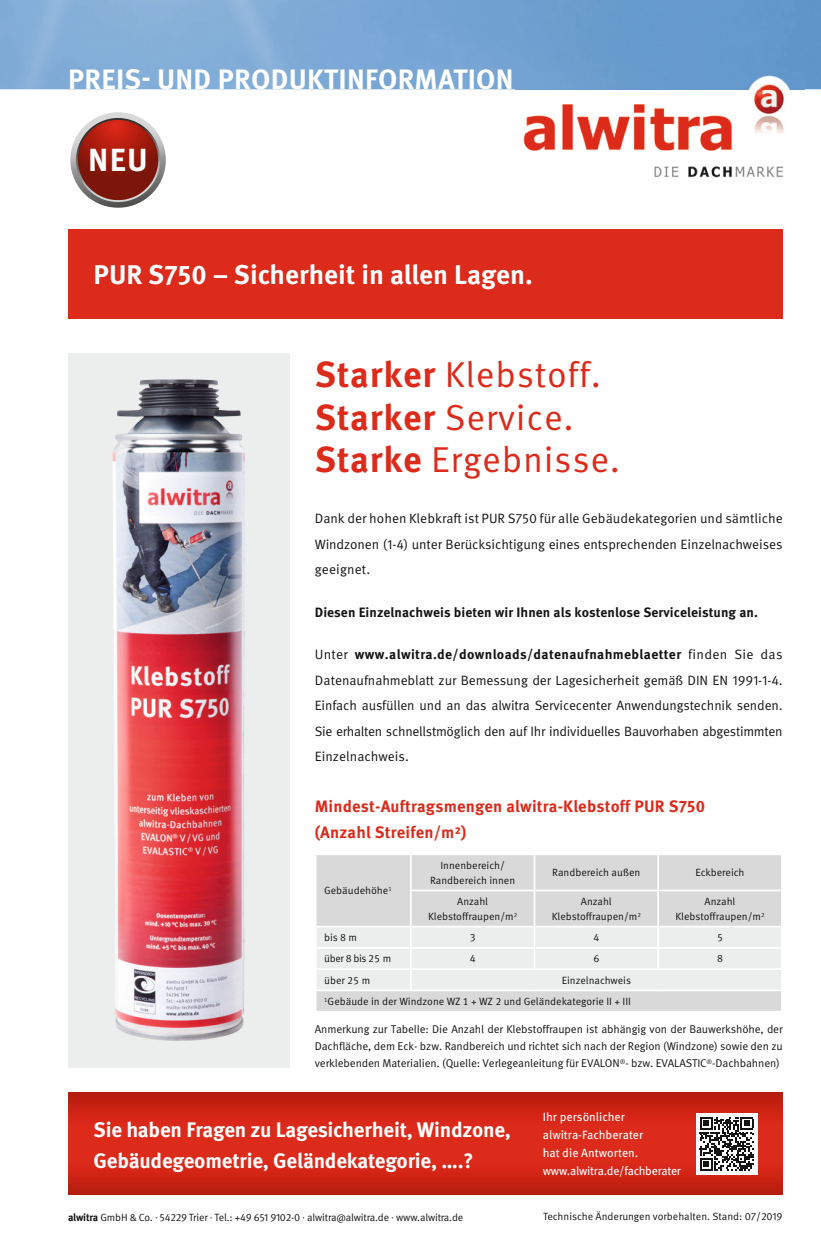
<style>
.page{position:relative;width:821px;height:1246px;background:#fff}
.page>*{position:absolute;margin:0;border:0;box-sizing:border-box;transform-origin:0 0}
.t1{font:36px/42.5px "Meta Pro";letter-spacing:.02em;color:#dc2a1b}
.t2{font:700 31.95px "Meta Pro";color:#fff}
.t3{font:700 28.05px "Meta Pro";letter-spacing:.01em;color:#fff}
.t4{font:700 27px "Meta Pro";color:#fff}
.t5{font:700 21px/30px "Meta Pro";letter-spacing:-.01em;color:#fff}
.t6{font:700 16.5px/25.5px "Meta Pro";letter-spacing:.01em;color:#dc2a1b}
.t7{font:13.5px/25.5px "Meta Pro";letter-spacing:-.01em;color:#131413;text-align:justify}
.t8{font:700 13.5px "Meta Pro";letter-spacing:.005em;color:#131413}
.t9{font:12px/18px "Meta Pro";letter-spacing:-.005em;color:#fff}
.t10{font:11.25px/17px "Meta Pro";letter-spacing:-.01em;color:#131413;text-align:justify}
.t11{font:10.5px/15px "Meta Pro";color:#131413;text-align:center}
.s1{font-weight:700}
.s2{font-family:"Frutiger"}
</style>
<div class="page">
<div style="left:68px;top:353px;width:221px;height:714px;background:#eceded"></div>
<div style="left:316px;top:855px;width:465px;height:71px;background:#d9d9d9"></div>
<hr style="left:410px;top:855px;width:2px;height:34px;background:#fff">
<hr style="left:410px;top:889px;width:123px;height:2px;background:#fff">
<hr style="left:410px;top:891px;width:2px;height:35px;background:#fff">
<hr style="left:535px;top:889px;width:123px;height:2px;background:#fff">
<hr style="left:658px;top:889px;width:124px;height:2px;background:#fff">
<hr style="left:657px;top:855px;width:2px;height:34px;background:#fff">
<hr style="left:657px;top:891px;width:2px;height:35px;background:#fff">
<svg style="left:316px;top:928px;width:465px;height:83px;background:#e8e9e9"></svg>
<hr style="left:533px;top:855px;width:2px;height:35px;background:#fff">
<hr style="left:533px;top:890px;width:2px;height:37px;background:#fff">
<hr style="left:533px;top:927px;width:2px;height:21px;background:#fff">
<hr style="left:533px;top:948px;width:2px;height:20px;background:#fff">
<div style="left:68px;top:230px;width:714px;height:89px;background:#dc2a1b"></div>
<img style="left:0;top:0;width:821px;height:89px">
<img style="left:515px;top:73px;width:289px;height:105px">
<img style="left:112px;top:379px;width:133px;height:662px">
<svg style="left:68px;top:1092px;width:714px;height:103px;background:#cf2516"></svg>
<div style="left:696px;top:1113px;width:61px;height:61px;background:#fff"></div>
<svg style="left:699px;top:1117px;width:54px;height:53px"></svg>
<svg style="left:70px;top:112px;width:96px;height:96px"></svg>
<h3 class="t3" style="left:68px;top:62px;width:447px">PREIS- UND PRODUKTINFORMATION</h3>
<h2 class="t2" style="left:88px;top:139px;width:61px">NEU</h2>
<h3 class="t4" style="left:94px;top:258px;width:440px">PUR S750 – Sicherheit in allen Lagen.</h3>
<h1 class="t1" style="left:315px;top:354px;width:307px"><span class="s1">Starker</span> Klebstoff.<br><span class="s1">Starker</span> Service.<br><span class="s1">Starke</span> Ergebnisse.</h1>
<p class="t7" style="left:315px;top:506px;width:469px">Dank der hohen Klebkraft ist PUR S750 für alle Gebäudekategorien und sämtliche Windzonen (1-4) unter Berücksichtigung eines entsprechenden Einzelnachweises geeignet.</p>
<p class="t8" style="left:315px;top:603px;width:444px">Diesen Einzelnachweis bieten wir Ihnen als kostenlose Serviceleistung an.</p>
<p class="t7" style="left:315px;top:642px;width:469px">Unter <span class="s1">www.alwitra.de/downloads/datenaufnahmeblaetter</span> finden Sie das Datenaufnahmeblatt zur Bemessung der Lagesicherheit gemäß DIN EN 1991-1-4.<br>Einfach ausfüllen und an das alwitra Servicecenter Anwendungstechnik senden.<br>Sie erhalten schnellstmöglich den auf Ihr individuelles Bauvorhaben abgestimmten Einzelnachweis.</p>
<p class="t6" style="left:315px;top:794px;width:392px">Mindest-Auftragsmengen alwitra-Klebstoff PUR S750 (Anzahl Streifen/m²)</p>
<p class="t11" style="left:324px;top:884px;width:69px">Gebäudehöhe<sup>1</sup></p>
<p class="t11" style="left:430px;top:858px;width:87px">Innenbereich/<br>Randbereich innen</p>
<p class="t11" style="left:552px;top:865px;width:90px">Randbereich außen</p>
<p class="t11" style="left:695px;top:865px;width:51px">Eckbereich</p>
<p class="t11" style="left:428px;top:894px;width:91px">Anzahl<br>Klebstoffraupen/m<sup>2</sup></p>
<p class="t11" style="left:552px;top:894px;width:91px">Anzahl<br>Klebstoffraupen/m<sup>2</sup></p>
<p class="t11" style="left:675px;top:894px;width:91px">Anzahl<br>Klebstoffraupen/m<sup>2</sup></p>
<p class="t11" style="left:324px;top:930px;width:34px">bis 8 m</p>
<p class="t11" style="left:469px;top:930px;width:7px">3</p>
<p class="t11" style="left:593px;top:930px;width:7px">4</p>
<p class="t11" style="left:717px;top:930px;width:7px">5</p>
<p class="t11" style="left:324px;top:952px;width:69px">über 8 bis 25 m</p>
<p class="t11" style="left:469px;top:952px;width:7px">4</p>
<p class="t11" style="left:593px;top:952px;width:7px">6</p>
<p class="t11" style="left:717px;top:952px;width:7px">8</p>
<p class="t11" style="left:324px;top:973px;width:48px">über 25 m</p>
<p class="t11" style="left:324px;top:970px;width:308px;line-height:21.3px;text-align:right">Einzelnachweis<br><sup>1</sup>Gebäude in der Windzone WZ 1 + WZ 2 und Geländekategorie II + III</p>
<p class="t10" style="left:315px;top:1021px;width:469px">Anmerkung zur Tabelle: Die Anzahl der Klebstoffraupen ist abhängig von der Bauwerkshöhe, der Dachfläche, dem Eck- bzw. Randbereich und richtet sich nach der Region (Windzone) sowie den zu verklebenden Materialien. (Quelle: Verlegeanleitung für EVALON<sup>®</sup>- bzw. EVALASTIC<sup>®</sup>-Dachbahnen)</p>
<h3 class="t5" style="left:94px;top:1116px;width:419px">Sie haben Fragen zu Lagesicherheit, Windzone,<br>Gebäudegeometrie, Geländekategorie, ….?</h3>
<p class="t9" style="left:543px;top:1108px;width:140px">Ihr persönlicher alwitra-Fachberater<br>hat die Antworten. www.alwitra.de/fachberater</p>
<p class="t11" style="left:68px;top:1210px;width:397px"><span class="s1">alwitra</span> GmbH &amp; Co. <span class="s2">·</span> 54229 Trier <span class="s2">·</span> Tel.: +49 651 9102-0 <span class="s2">·</span> alwitra@alwitra.de <span class="s2">·</span> www.alwitra.de</p>
<p class="t11" style="left:543px;top:1210px;width:241px">Technische Änderungen vorbehalten. Stand: 07/2019</p>
</div>
